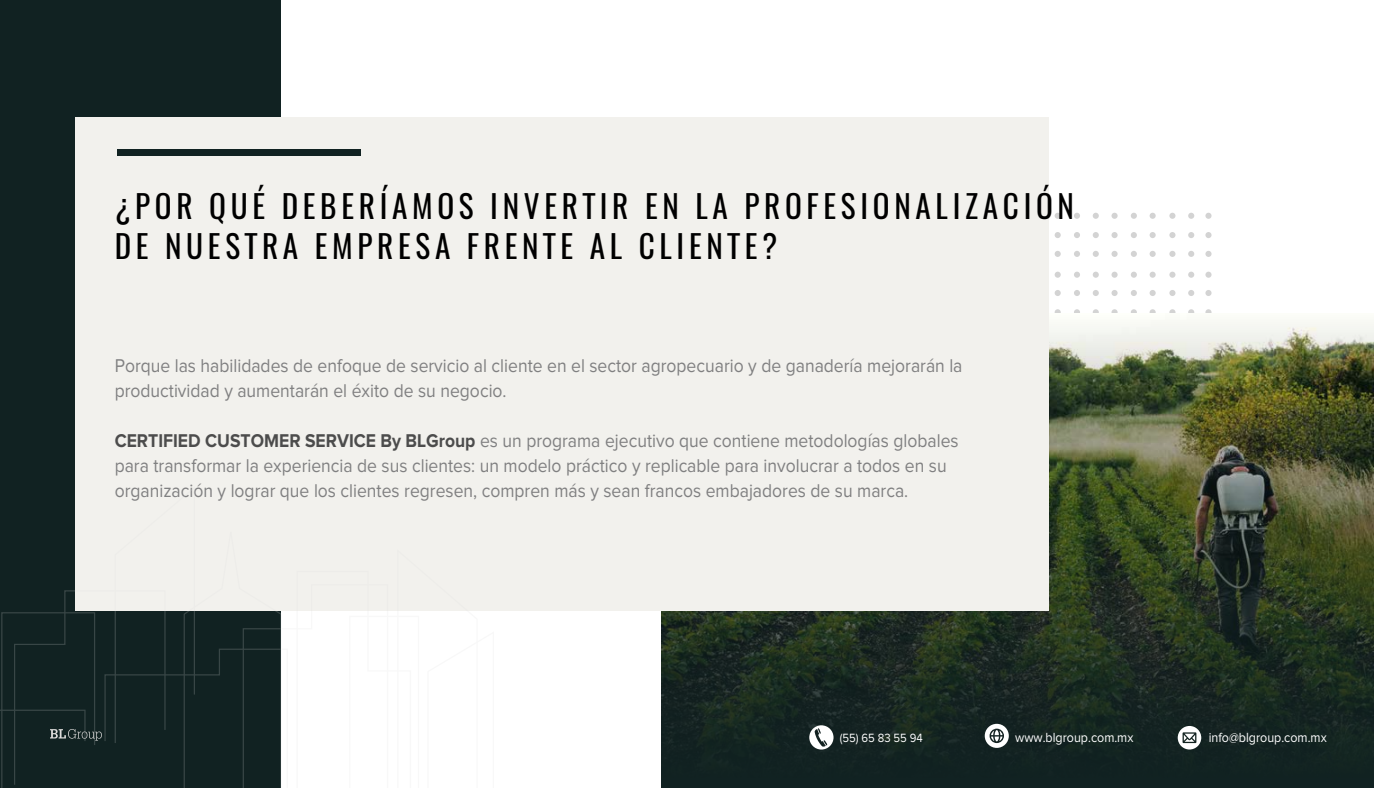
<style>
.page{position:relative;width:1375px;height:788px;background:#fff}
.page>*{position:absolute;margin:0;border:0;box-sizing:border-box;transform-origin:0 0}
.t1{font:31.25px/40px "Oswald";letter-spacing:.15em;color:#000}
.t2{font:19.12px/25px "Proxima Nova";color:#808081;scale:.91 1}
.t3{font:13.62px "Proxima Nova";color:#fff;scale:.91 1}
.t4{font:12.38px "Proxima Nova";color:#fff;scale:.91 1}
.s1{font-weight:700;color:#4c4c4c}
</style>
<div class="page">
<svg style="left:1188px;top:213px;width:6px;height:6px"></svg>
<svg style="left:1188px;top:232px;width:6px;height:6px"></svg>
<svg style="left:1188px;top:251px;width:6px;height:6px"></svg>
<div style="left:1188px;top:271px;width:6px;height:7px;background:#d3d3d3;border-radius:50%"></div>
<svg style="left:1188px;top:290px;width:6px;height:6px"></svg>
<svg style="left:1188px;top:309px;width:6px;height:3px"></svg>
<div style="left:1205px;top:213px;width:7px;height:6px;background:#d3d3d3;border-radius:50%"></div>
<div style="left:1205px;top:232px;width:7px;height:6px;background:#d3d3d3;border-radius:50%"></div>
<div style="left:1205px;top:251px;width:7px;height:6px;background:#d3d3d3;border-radius:50%"></div>
<div style="left:1205px;top:271px;width:7px;height:7px;background:#d3d3d3;border-radius:50%"></div>
<div style="left:1205px;top:290px;width:7px;height:6px;background:#d3d3d3;border-radius:50%"></div>
<div style="left:1205px;top:309px;width:7px;height:6px;background:#d3d3d3;border-radius:50%"></div>
<svg style="left:1169px;top:213px;width:6px;height:6px"></svg>
<svg style="left:1169px;top:232px;width:6px;height:6px"></svg>
<svg style="left:1169px;top:251px;width:6px;height:6px"></svg>
<div style="left:1169px;top:271px;width:6px;height:7px;background:#d3d3d3;border-radius:50%"></div>
<svg style="left:1169px;top:290px;width:6px;height:6px"></svg>
<svg style="left:1169px;top:309px;width:6px;height:3px"></svg>
<svg style="left:1150px;top:213px;width:6px;height:6px"></svg>
<svg style="left:1150px;top:232px;width:6px;height:6px"></svg>
<svg style="left:1150px;top:251px;width:6px;height:6px"></svg>
<div style="left:1150px;top:271px;width:6px;height:7px;background:#d3d3d3;border-radius:50%"></div>
<svg style="left:1150px;top:290px;width:6px;height:6px"></svg>
<svg style="left:1150px;top:309px;width:6px;height:3px"></svg>
<svg style="left:1131px;top:213px;width:6px;height:6px"></svg>
<svg style="left:1131px;top:232px;width:6px;height:6px"></svg>
<svg style="left:1131px;top:251px;width:6px;height:6px"></svg>
<div style="left:1131px;top:271px;width:6px;height:7px;background:#d3d3d3;border-radius:50%"></div>
<svg style="left:1131px;top:290px;width:6px;height:6px"></svg>
<svg style="left:1131px;top:309px;width:6px;height:3px"></svg>
<svg style="left:1112px;top:213px;width:6px;height:6px"></svg>
<svg style="left:1112px;top:232px;width:6px;height:6px"></svg>
<svg style="left:1112px;top:251px;width:6px;height:6px"></svg>
<div style="left:1112px;top:271px;width:6px;height:7px;background:#d3d3d3;border-radius:50%"></div>
<svg style="left:1112px;top:290px;width:6px;height:6px"></svg>
<svg style="left:1112px;top:309px;width:6px;height:3px"></svg>
<svg style="left:1093px;top:213px;width:6px;height:6px"></svg>
<svg style="left:1093px;top:232px;width:6px;height:6px"></svg>
<svg style="left:1093px;top:251px;width:6px;height:6px"></svg>
<div style="left:1093px;top:271px;width:6px;height:7px;background:#d3d3d3;border-radius:50%"></div>
<svg style="left:1093px;top:290px;width:6px;height:6px"></svg>
<svg style="left:1093px;top:309px;width:6px;height:3px"></svg>
<svg style="left:1074px;top:213px;width:6px;height:6px"></svg>
<svg style="left:1074px;top:232px;width:6px;height:6px"></svg>
<svg style="left:1074px;top:251px;width:6px;height:6px"></svg>
<div style="left:1074px;top:271px;width:6px;height:7px;background:#d3d3d3;border-radius:50%"></div>
<svg style="left:1074px;top:290px;width:6px;height:6px"></svg>
<svg style="left:1074px;top:309px;width:6px;height:3px"></svg>
<svg style="left:1055px;top:213px;width:6px;height:6px"></svg>
<svg style="left:1055px;top:232px;width:6px;height:6px"></svg>
<svg style="left:1055px;top:251px;width:6px;height:6px"></svg>
<div style="left:1055px;top:271px;width:6px;height:7px;background:#d3d3d3;border-radius:50%"></div>
<svg style="left:1055px;top:290px;width:6px;height:6px"></svg>
<svg style="left:1055px;top:309px;width:6px;height:3px"></svg>
<svg style="left:661px;top:312px;width:712px;height:476px;background:#384433"></svg>
<div style="left:0;top:0;width:281px;height:788px;background:#122"></div>
<svg style="left:1178px;top:726px;width:23px;height:23px"></svg>
<svg style="left:809px;top:725px;width:25px;height:24px"></svg>
<svg style="left:985px;top:723px;width:24px;height:24px"></svg>
<div style="left:76px;top:118px;width:973px;height:492px;background:#f2f1ed"></div>
<div style="left:117px;top:149px;width:243px;height:7px;background:#122"></div>
<svg style="left:0;top:486px;width:494px;height:302px"></svg>
<h1 class="t1" style="left:115px;top:186px;width:961px">¿POR QUÉ DEBERÍAMOS INVERTIR EN LA PROFESIONALIZACIÓN<br>DE NUESTRA EMPRESA FRENTE AL CLIENTE?</h1>
<p class="t2" style="left:115px;top:353px;width:933px">Porque las habilidades de enfoque de servicio al cliente en el sector agropecuario y de ganadería mejorarán la productividad y aumentarán el éxito de su negocio.</p>
<p class="t2" style="left:115px;top:428px;width:929px"><span class="s1">CERTIFIED CUSTOMER SERVICE By BLGroup</span> es un programa ejecutivo que contiene metodologías globales para transformar la experiencia de sus clientes: un modelo práctico y replicable para involucrar a todos en su organización y lograr que los clientes regresen, compren más y sean francos embajadores de su marca.</p>
<p class="t4" style="left:840px;top:730px;width:93px">(55) 65 83 55 94</p>
<p class="t3" style="left:1015px;top:730px;width:131px">www.blgroup.com.mx</p>
<p class="t3" style="left:1209px;top:729px;width:131px">info@blgroup.com.mx</p>
</div>
